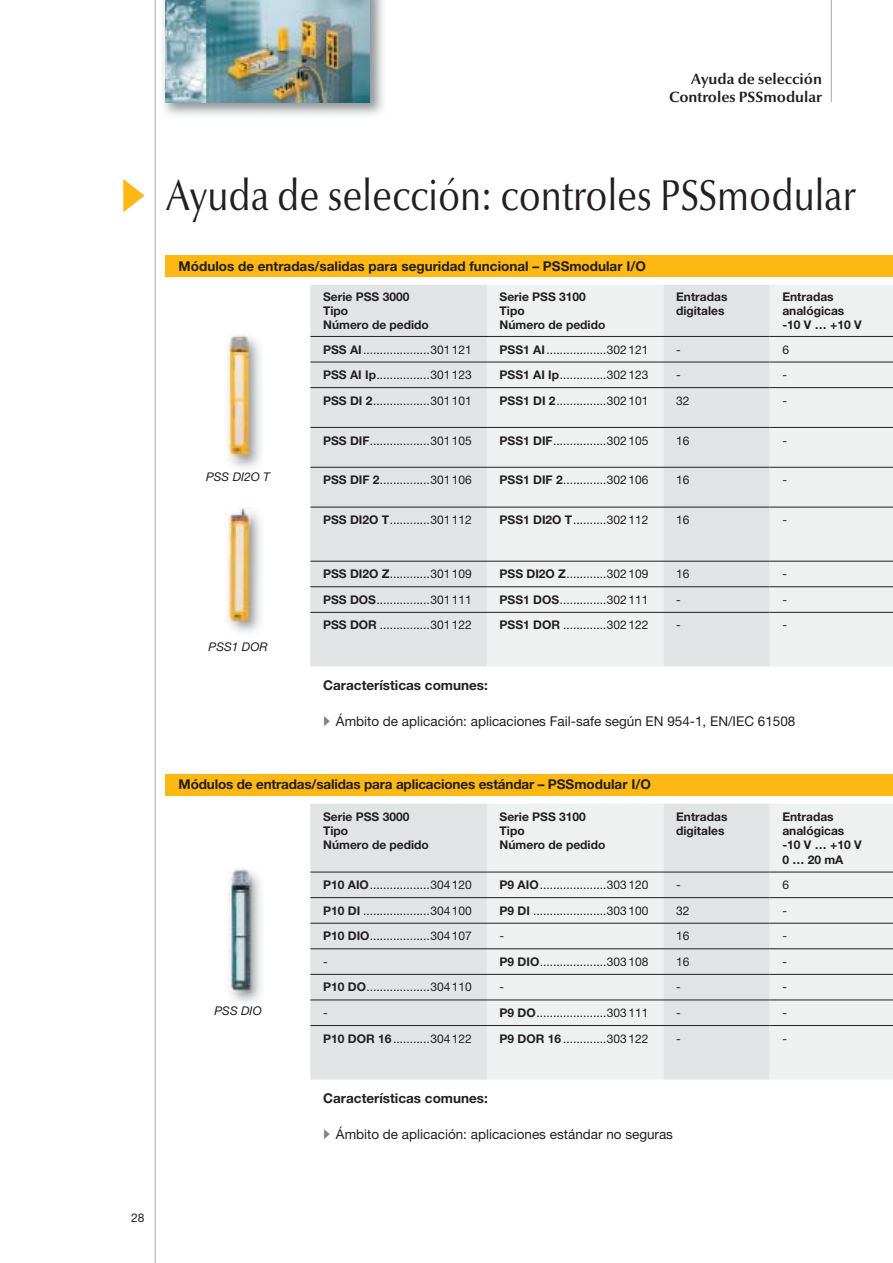
<style>
.page{position:relative;width:893px;height:1263px;background:#fff}
.page>*{position:absolute;margin:0;border:0;box-sizing:border-box;transform-origin:0 0}
.t1{font:43.5px "Optima Nova LT Pro";color:#231f20;scale:.85 1}
.t2{font:700 15px/18px "Optima Nova LT Pro";color:#231f20;text-align:right}
.t3{font:700 13.5px "Helvetica Neue LT Pro";color:#231f20}
.t4{font:13.5px "Helvetica Neue LT Pro";color:#231f20}
.t5{font:12px "Helvetica Neue LT Pro";color:#231f20}
.t6{font:700 12px/14.2px "Helvetica Neue LT Pro";color:#231f20}
.t7{font:italic 12px "Helvetica Neue LT Pro";color:#231f20}
.s1{font-weight:700}
.s2{color:#808285}
</style>
<div class="page">
<img style="left:163px;top:0;width:221px;height:116px">
<img style="left:166px;top:0;width:204px;height:102px">
<div style="left:166px;top:255px;width:727px;height:21px;background:#fdb813"></div>
<div style="left:166px;top:774px;width:727px;height:21px;background:#fdb813"></div>
<svg style="left:123px;top:179px;width:22px;height:33px"></svg>
<img style="left:227px;top:867px;width:34px;height:136px">
<img style="left:228px;top:867px;width:24px;height:125px">
<img style="left:227px;top:337px;width:34px;height:131px">
<img style="left:228px;top:335px;width:21px;height:127px">
<img style="left:226px;top:510px;width:35px;height:123px">
<img style="left:227px;top:506px;width:24px;height:116px">
<hr style="left:831px;top:0;width:1px;height:102px;background:#a7a9ac">
<hr style="left:155px;top:0;width:1px;height:1262px;background:#a7a9ac">
<div style="left:310px;top:285px;width:177px;height:381px;background:#e2e3e4"></div>
<svg style="left:487px;top:285px;width:406px;height:381px;fill:#eff0f0"></svg>
<hr style="left:310px;top:336px;width:460px;height:1px;background:#231f20">
<hr style="left:310px;top:362px;width:460px;height:1px;background:#231f20">
<hr style="left:310px;top:387px;width:460px;height:1px;background:#231f20">
<hr style="left:310px;top:427px;width:460px;height:1px;background:#231f20">
<hr style="left:310px;top:467px;width:460px;height:1px;background:#231f20">
<hr style="left:310px;top:507px;width:460px;height:1px;background:#231f20">
<hr style="left:310px;top:561px;width:460px;height:1px;background:#231f20">
<hr style="left:310px;top:586px;width:460px;height:1px;background:#231f20">
<hr style="left:310px;top:612px;width:460px;height:1px;background:#231f20">
<hr style="left:770px;top:362px;width:123px;height:1px;background:#231f20">
<hr style="left:770px;top:387px;width:123px;height:1px;background:#231f20">
<hr style="left:770px;top:427px;width:123px;height:1px;background:#231f20">
<hr style="left:770px;top:467px;width:123px;height:1px;background:#231f20">
<hr style="left:770px;top:507px;width:123px;height:1px;background:#231f20">
<hr style="left:770px;top:561px;width:123px;height:1px;background:#231f20">
<hr style="left:770px;top:586px;width:123px;height:1px;background:#231f20">
<hr style="left:770px;top:612px;width:123px;height:1px;background:#231f20">
<hr style="left:770px;top:336px;width:123px;height:1px;background:#231f20">
<div style="left:310px;top:804px;width:177px;height:275px;background:#e2e3e4"></div>
<svg style="left:487px;top:804px;width:406px;height:275px;fill:#eff0f0"></svg>
<hr style="left:310px;top:872px;width:460px;height:1px;background:#231f20">
<hr style="left:310px;top:897px;width:460px;height:1px;background:#231f20">
<hr style="left:310px;top:923px;width:460px;height:1px;background:#231f20">
<hr style="left:310px;top:948px;width:460px;height:1px;background:#231f20">
<hr style="left:310px;top:974px;width:460px;height:1px;background:#231f20">
<hr style="left:310px;top:999px;width:460px;height:1px;background:#231f20">
<hr style="left:310px;top:1025px;width:460px;height:1px;background:#231f20">
<hr style="left:770px;top:872px;width:123px;height:1px;background:#231f20">
<hr style="left:770px;top:897px;width:123px;height:1px;background:#231f20">
<hr style="left:770px;top:923px;width:123px;height:1px;background:#231f20">
<hr style="left:770px;top:948px;width:123px;height:1px;background:#231f20">
<hr style="left:770px;top:974px;width:123px;height:1px;background:#231f20">
<hr style="left:770px;top:999px;width:123px;height:1px;background:#231f20">
<hr style="left:770px;top:1025px;width:123px;height:1px;background:#231f20">
<p class="t2" style="left:669px;top:71px;width:154px">Ayuda de selección<br>Controles PSSmodular</p>
<h1 class="t1" style="left:166px;top:178px;width:813px">Ayuda de selección: controles PSSmodular</h1>
<p class="t3" style="left:179px;top:261px;width:469px">Módulos de entradas/salidas para seguridad funcional – PSSmodular I/O</p>
<p class="t6" style="left:323px;top:290px;width:107px">Serie PSS 3000<br>Tipo<br>Número de pedido</p>
<p class="t6" style="left:500px;top:290px;width:107px">Serie PSS 3100<br>Tipo<br>Número de pedido</p>
<p class="t6" style="left:676px;top:290px;width:53px">Entradas digitales</p>
<p class="t6" style="left:782px;top:291px;width:81px">Entradas analógicas -10 V … +10 V</p>
<p class="t5" style="left:323px;top:345px;width:150px"><span class="s1">PSS AI</span> ....................301 121</p>
<p class="t5" style="left:500px;top:345px;width:150px"><span class="s1">PSS1 AI</span> ..................302 121</p>
<p class="t5" style="left:676px;top:345px;width:6px">-</p>
<p class="t5" style="left:782px;top:345px;width:8px">6</p>
<p class="t5" style="left:323px;top:370px;width:150px"><span class="s1">PSS AI Ip</span> ................301 123</p>
<p class="t5" style="left:500px;top:370px;width:150px"><span class="s1">PSS1 AI Ip</span> ..............302 123</p>
<p class="t5" style="left:676px;top:370px;width:6px">-</p>
<p class="t5" style="left:782px;top:370px;width:6px">-</p>
<p class="t5" style="left:323px;top:396px;width:150px"><span class="s1">PSS DI 2</span> .................301 101</p>
<p class="t5" style="left:500px;top:396px;width:150px"><span class="s1">PSS1 DI 2</span> ...............302 101</p>
<p class="t5" style="left:676px;top:396px;width:15px">32</p>
<p class="t5" style="left:782px;top:396px;width:6px">-</p>
<p class="t5" style="left:323px;top:436px;width:150px"><span class="s1">PSS DIF</span>..................301 105</p>
<p class="t5" style="left:500px;top:436px;width:150px"><span class="s1">PSS1 DIF</span>................302 105</p>
<p class="t5" style="left:676px;top:436px;width:15px">16</p>
<p class="t5" style="left:782px;top:436px;width:6px">-</p>
<p class="t5" style="left:323px;top:476px;width:150px"><span class="s1">PSS DIF 2</span>...............301 106</p>
<p class="t5" style="left:500px;top:476px;width:150px"><span class="s1">PSS1 DIF 2</span>.............302 106</p>
<p class="t5" style="left:676px;top:476px;width:15px">16</p>
<p class="t5" style="left:782px;top:476px;width:6px">-</p>
<p class="t5" style="left:323px;top:515px;width:150px"><span class="s1">PSS DI2O T</span> ............301 112</p>
<p class="t5" style="left:500px;top:515px;width:150px"><span class="s1">PSS1 DI2O T</span> ..........302 112</p>
<p class="t5" style="left:676px;top:515px;width:15px">16</p>
<p class="t5" style="left:782px;top:515px;width:6px">-</p>
<p class="t7" style="left:206px;top:472px;width:66px">PSS DI2O T</p>
<p class="t7" style="left:209px;top:642px;width:61px">PSS1 DOR</p>
<p class="t5" style="left:323px;top:570px;width:150px"><span class="s1">PSS DI2O Z</span>............301 109</p>
<p class="t5" style="left:500px;top:570px;width:150px"><span class="s1">PSS DI2O Z</span>............302 109</p>
<p class="t5" style="left:676px;top:570px;width:15px">16</p>
<p class="t5" style="left:782px;top:570px;width:6px">-</p>
<p class="t5" style="left:323px;top:595px;width:150px"><span class="s1">PSS DOS</span> ................301 111</p>
<p class="t5" style="left:500px;top:595px;width:150px"><span class="s1">PSS1 DOS</span> ..............302 111</p>
<p class="t5" style="left:676px;top:595px;width:6px">-</p>
<p class="t5" style="left:782px;top:595px;width:6px">-</p>
<p class="t5" style="left:323px;top:621px;width:150px"><span class="s1">PSS DOR</span> ...............301 122</p>
<p class="t5" style="left:500px;top:621px;width:150px"><span class="s1">PSS1 DOR</span> .............302 122</p>
<p class="t5" style="left:676px;top:621px;width:6px">-</p>
<p class="t5" style="left:782px;top:621px;width:6px">-</p>
<p class="t3" style="left:323px;top:680px;width:166px">Características comunes:</p>
<p class="t4" style="left:323px;top:716px;width:474px"><span class="s2">•</span> Ámbito de aplicación: aplicaciones Fail-safe según EN 954-1, EN/IEC 61508</p>
<p class="t3" style="left:179px;top:780px;width:474px">Módulos de entradas/salidas para aplicaciones estándar – PSSmodular I/O</p>
<p class="t6" style="left:323px;top:810px;width:107px">Serie PSS 3000<br>Tipo<br>Número de pedido</p>
<p class="t6" style="left:500px;top:810px;width:107px">Serie PSS 3100<br>Tipo<br>Número de pedido</p>
<p class="t6" style="left:676px;top:810px;width:53px">Entradas digitales</p>
<p class="t6" style="left:782px;top:810px;width:81px">Entradas analógicas -10 V … +10 V<br>0 … 20 mA</p>
<p class="t5" style="left:323px;top:880px;width:150px"><span class="s1">P10 AIO</span> ..................304 120</p>
<p class="t5" style="left:500px;top:880px;width:150px"><span class="s1">P9 AIO</span> ....................303 120</p>
<p class="t5" style="left:676px;top:880px;width:6px">-</p>
<p class="t5" style="left:782px;top:880px;width:8px">6</p>
<p class="t5" style="left:323px;top:906px;width:150px"><span class="s1">P10 DI</span> ....................304 100</p>
<p class="t5" style="left:500px;top:906px;width:150px"><span class="s1">P9 DI</span> ......................303 100</p>
<p class="t5" style="left:676px;top:906px;width:15px">32</p>
<p class="t5" style="left:782px;top:906px;width:6px">-</p>
<p class="t5" style="left:323px;top:932px;width:150px"><span class="s1">P10 DIO</span>..................304 107</p>
<p class="t5" style="left:500px;top:932px;width:6px">-</p>
<p class="t5" style="left:676px;top:932px;width:15px">16</p>
<p class="t5" style="left:782px;top:932px;width:6px">-</p>
<p class="t5" style="left:323px;top:957px;width:6px">-</p>
<p class="t5" style="left:500px;top:957px;width:150px"><span class="s1">P9 DIO</span>....................303 108</p>
<p class="t5" style="left:676px;top:957px;width:15px">16</p>
<p class="t5" style="left:782px;top:957px;width:6px">-</p>
<p class="t5" style="left:323px;top:983px;width:150px"><span class="s1">P10 DO</span> ...................304 110</p>
<p class="t5" style="left:500px;top:983px;width:6px">-</p>
<p class="t5" style="left:676px;top:983px;width:6px">-</p>
<p class="t5" style="left:782px;top:983px;width:6px">-</p>
<p class="t5" style="left:323px;top:1008px;width:6px">-</p>
<p class="t5" style="left:500px;top:1008px;width:150px"><span class="s1">P9 DO</span> .....................303 111</p>
<p class="t5" style="left:676px;top:1008px;width:6px">-</p>
<p class="t5" style="left:782px;top:1008px;width:6px">-</p>
<p class="t5" style="left:323px;top:1034px;width:150px"><span class="s1">P10 DOR 16</span> ...........304 122</p>
<p class="t5" style="left:500px;top:1034px;width:150px"><span class="s1">P9 DOR 16</span> .............303 122</p>
<p class="t5" style="left:676px;top:1034px;width:6px">-</p>
<p class="t5" style="left:782px;top:1034px;width:6px">-</p>
<p class="t7" style="left:214px;top:1006px;width:49px">PSS DIO</p>
<p class="t3" style="left:323px;top:1093px;width:166px">Características comunes:</p>
<p class="t4" style="left:323px;top:1129px;width:351px"><span class="s2">•</span> Ámbito de aplicación: aplicaciones estándar no seguras</p>
<p class="t5" style="left:131px;top:1213px;width:15px">28</p>
</div>
